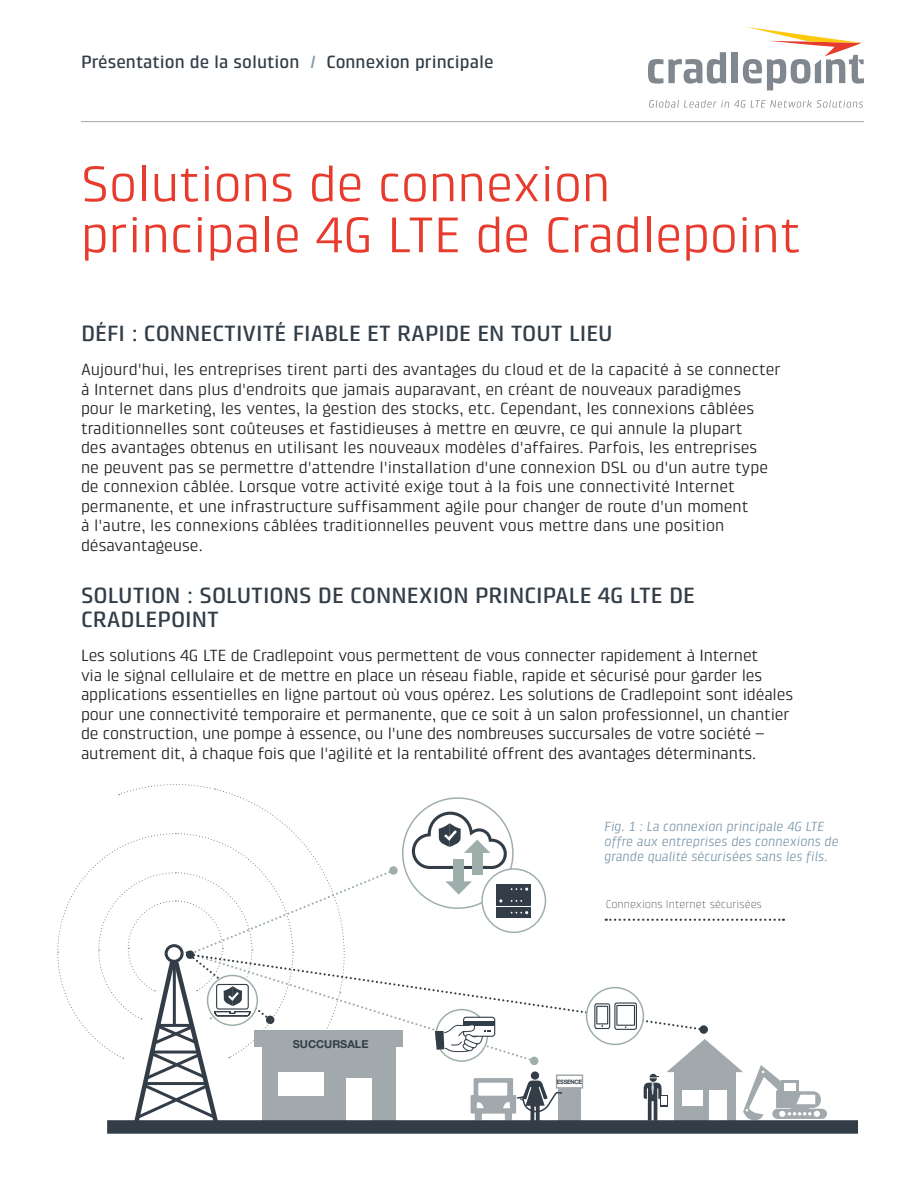
<style>
.page{position:relative;width:918px;height:1188px;background:#fff}
.page>*{position:absolute;margin:0;border:0;box-sizing:border-box;transform-origin:0 0}
.Document_heading{font:51px/51px "Klint Pro";color:#e73b2e}
.Content_headline{font:500 22.5px/23.2px "Klint Pro";color:#323d47}
.Taxonomy_label{font:500 18px "Klint Pro";color:#323d47}
.Body_copy{font:16.5px/19.5px "Klint Pro";color:#231f20}
.Figure_caption{font:italic 13.5px/15px "Klint Pro";color:#7a97a9}
.Illustration_labels{font:300 11.25px "Klint LT Pro";color:#51565f}
.headline_3{font:700 10.95px "Helvetica Neue";color:#323d47}
.headline_3-2{font:700 6px "Helvetica Neue";letter-spacing:-.05em;color:#323d47;scale:.95 1}
.s1{color:#7a97a9}
</style>
<div class="page">
<hr style="left:81px;top:121px;width:783px;height:1px;background:#a2a9ac">
<div style="left:772px;top:1109px;width:55px;height:10px;background:#a2a9ac;border-radius:5px"></div>
<svg style="left:57px;top:784px;width:764px;height:336px"></svg>
<div style="left:107px;top:1120px;width:751px;height:14px;background:#323d47"></div>
<svg style="left:648px;top:52px;width:78px;height:32px"></svg>
<div style="left:732px;top:52px;width:6px;height:31px;background:#80878e"></div>
<svg style="left:743px;top:27px;width:121px;height:63px"></svg>
<svg style="left:649px;top:100px;width:214px;height:8px"></svg>
<p class="Taxonomy_label" style="left:81px;top:52px;width:414px">Présentation de la solution <span class="s1">/</span> Connexion principale</p>
<p class="Document_heading" style="left:81px;top:158px;width:721px">Solutions de connexion principale 4G LTE de Cradlepoint</p>
<p class="Content_headline" style="left:81px;top:322px;width:533px">DÉFI : CONNECTIVITÉ FIABLE ET RAPIDE EN TOUT LIEU</p>
<p class="Body_copy" style="left:81px;top:360px;width:701px">Aujourd'hui, les entreprises tirent parti des avantages du cloud et de la capacité à se connecter à Internet dans plus d'endroits que jamais auparavant, en créant de nouveaux paradigmes<br>pour le marketing, les ventes, la gestion des stocks, etc. Cependant, les connexions câblées traditionnelles sont coûteuses et fastidieuses à mettre en œuvre, ce qui annule la plupart<br>des avantages obtenus en utilisant les nouveaux modèles d'affaires. Parfois, les entreprises<br>ne peuvent pas se permettre d'attendre l'installation d'une connexion DSL ou d'un autre type de connexion câblée. Lorsque votre activité exige tout à la fois une connectivité Internet permanente, et une infrastructure suffisamment agile pour changer de route d'un moment<br>à l'autre, les connexions câblées traditionnelles peuvent vous mettre dans une position désavantageuse.</p>
<p class="Content_headline" style="left:81px;top:584px;width:616px">SOLUTION : SOLUTIONS DE CONNEXION PRINCIPALE 4G LTE DE<br>CRADLEPOINT</p>
<p class="Body_copy" style="left:81px;top:646px;width:714px">Les solutions 4G LTE de Cradlepoint vous permettent de vous connecter rapidement à Internet<br>via le signal cellulaire et de mettre en place un réseau fiable, rapide et sécurisé pour garder les applications essentielles en ligne partout où vous opérez. Les solutions de Cradlepoint sont idéales pour une connectivité temporaire et permanente, que ce soit à un salon professionnel, un chantier de construction, une pompe à essence, ou l'une des nombreuses succursales de votre société – autrement dit, à chaque fois que l'agilité et la rentabilité offrent des avantages déterminants.</p>
<p class="headline_3" style="left:293px;top:1037px;width:77px">SUCCURSALE</p>
<p class="Figure_caption" style="left:605px;top:818px;width:236px">Fig. 1 : La connexion principale 4G LTE offre aux entreprises des connexions de grande qualité sécurisées sans les fils.</p>
<p class="Illustration_labels" style="left:606px;top:898px;width:158px">Connexions Internet sécurisées</p>
<p class="headline_3-2" style="left:557px;top:1078px;width:28px">ESSENCE</p>
</div>
